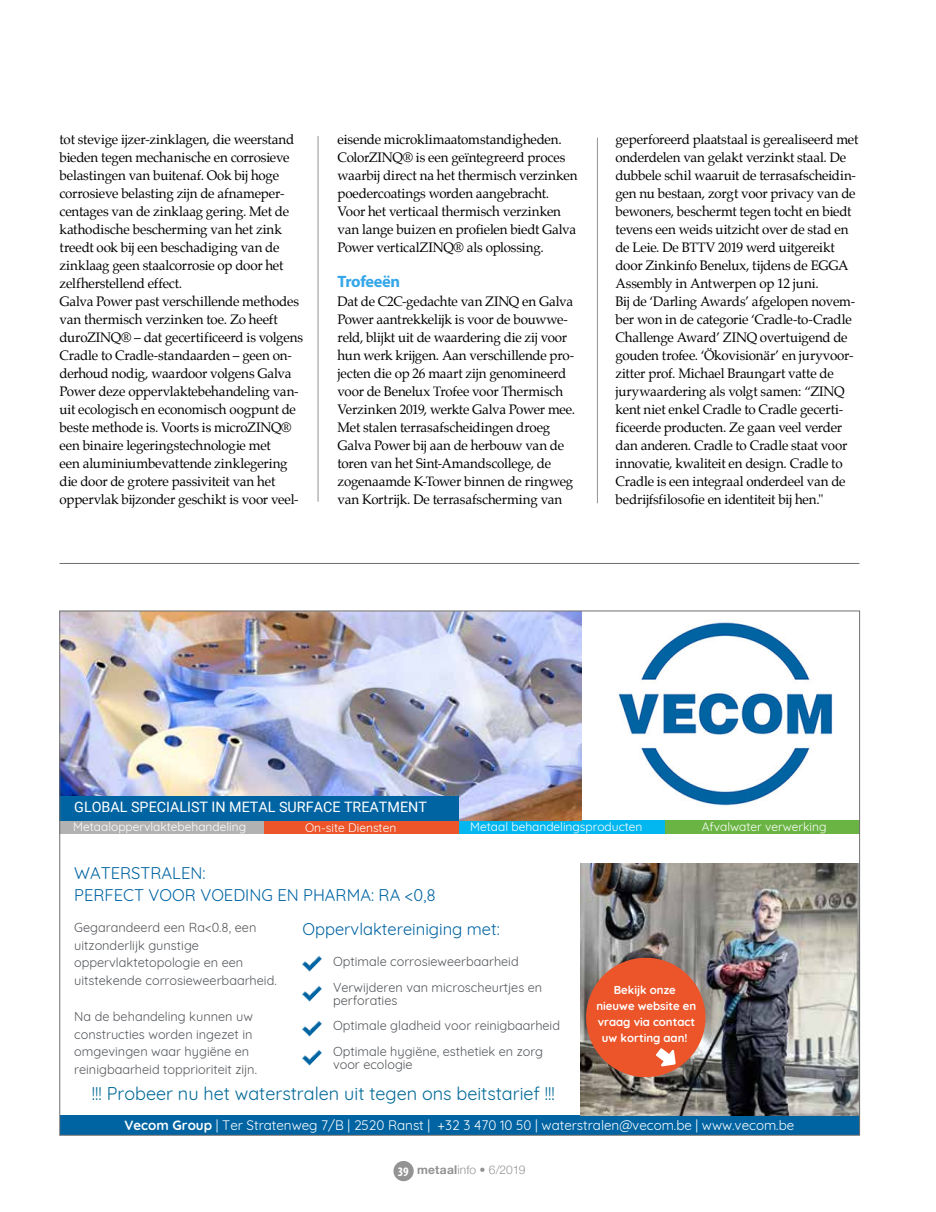
<style>
.page{position:relative;width:936px;height:1212px;background:#fff}
.page>*{position:absolute;margin:0;border:0;box-sizing:border-box;transform-origin:0 0}
.t1{font:18px "Quicksand";color:#006996}
.t2{font:16.5px/22.8px "Quicksand";color:#0064a3}
.t3{font:700 16.5px "Myriad Pro";letter-spacing:-.02em;color:#36a7e9}
.t4{font:14.4px "Roboto";color:#fff}
.t5{font:13.5px/18px "Palatino";letter-spacing:-.015em;color:#000}
.t6{font:13.35px "Quicksand";color:#fff}
.t7{font:12.75px/17.9px "Quicksand";color:#53565a}
.t8{font:12px "Quicksand";color:#fff}
.t9{font:300 12px "Helvetica Neue";color:#939393}
.t10{font:700 11.4px/15.8px "Quicksand";color:#fff;text-align:center}
.s1{font-weight:700}
.s2{font-family:"Myriad Pro";font-weight:700;font-stretch:condensed;font-size:13.05px;color:#fff}
</style>
<div class="page">
<div style="left:393px;top:1161px;width:20px;height:20px;background:#939393;border-radius:50%"></div>
<div style="left:659px;top:820px;width:200px;height:14px;background:#6ab443"></div>
<div style="left:458px;top:820px;width:206px;height:14px;background:#02b7f0"></div>
<div style="left:259px;top:820px;width:199px;height:14px;background:#ec552a"></div>
<div style="left:60px;top:820px;width:204px;height:14px;background:#b2b2b3"></div>
<img style="left:62px;top:613px;width:519px;height:208px">
<div style="left:60px;top:796px;width:399px;height:24px;background:#0064a3"></div>
<div style="left:60px;top:1115px;width:799px;height:20px;background:#0064a3"></div>
<img style="left:580px;top:863px;width:277px;height:252px">
<svg style="left:586px;top:958px;width:119px;height:119px;background:#d45f3c"></svg>
<img style="left:302px;top:986px;width:20px;height:16px">
<img style="left:302px;top:956px;width:20px;height:16px">
<img style="left:302px;top:1050px;width:20px;height:16px">
<img style="left:302px;top:1021px;width:20px;height:16px">
<img style="left:618px;top:621px;width:215px;height:185px">
<hr style="left:60px;top:563px;width:799px;height:1px;background:#6f6f6f">
<hr style="left:317px;top:136px;width:1px;height:366px;background:#939393">
<hr style="left:597px;top:138px;width:1px;height:365px;background:#939393">
<p class="t5" style="left:60px;top:130px;width:245px">tot stevige ijzer-zinklagen, die weerstand bieden tegen mechanische en corrosieve belastingen van buitenaf. Ook bij hoge corrosieve belasting zijn de afnameper&shy;centages van de zinklaag gering. Met de kathodische bescherming van het zink treedt ook bij een beschadiging van de zinklaag geen staalcorrosie op door het zelfherstellend effect.<br>Galva Power past verschillende methodes van thermisch verzinken toe. Zo heeft duroZINQ® – dat gecertificeerd is volgens Cradle to Cradle-standaarden – geen on&shy;derhoud nodig, waardoor volgens Galva Power deze oppervlaktebehandeling van&shy;uit ecologisch en economisch oogpunt de beste methode is. Voorts is microZINQ® een binaire legeringstechnologie met<br>een aluminiumbevattende zinklegering die door de grotere passiviteit van het oppervlak bijzonder geschikt is voor veel-</p>
<p class="t5" style="left:337px;top:130px;width:241px">eisende microklimaatomstandigheden.<br>ColorZINQ® is een geïntegreerd proces waarbij direct na het thermisch verzinken poedercoatings worden aangebracht.<br>Voor het verticaal thermisch verzinken van lange buizen en profielen biedt Galva Power verticalZINQ® als oplossing.</p>
<p class="t3" style="left:337px;top:271px;width:64px">Trofeeën</p>
<p class="t5" style="left:337px;top:292px;width:239px">Dat de C2C-gedachte van ZINQ en Galva Power aantrekkelijk is voor de bouwwe&shy;reld, blijkt uit de waardering die zij voor hun werk krijgen. Aan verschillende pro&shy;jecten die op 26 maart zijn genomineerd voor de Benelux Trofee voor Thermisch Verzinken 2019, werkte Galva Power mee.<br>Met stalen terrasafscheidingen droeg Galva Power bij aan de herbouw van de toren van het Sint-Amandscollege, de zogenaamde K-Tower binnen de ringweg van Kortrijk. De terrasafscherming van</p>
<p class="t5" style="left:615px;top:130px;width:244px">geperforeerd plaatstaal is gerealiseerd met onderdelen van gelakt verzinkt staal. De dubbele schil waaruit de terrasafscheidin&shy;gen nu bestaan, zorgt voor privacy van de bewoners, beschermt tegen tocht en biedt tevens een weids uitzicht over de stad en de Leie. De BTTV 2019 werd uitgereikt door Zinkinfo Benelux, tijdens de EGGA Assembly in Antwerpen op 12 juni.<br>Bij de ‘Darling Awards’ afgelopen novem&shy;ber won in de categorie ‘Cradle-to-Cradle Challenge Award’ ZINQ overtuigend de gouden trofee. ‘Ökovisionär’ en juryvoor&shy;zitter prof. Michael Braungart vatte de jurywaardering als volgt samen: “ZINQ kent niet enkel Cradle to Cradle gecerti&shy;ficeerde producten. Ze gaan veel verder dan anderen. Cradle to Cradle staat voor innovatie, kwaliteit en design. Cradle to Cradle is een integraal onderdeel van de bedrijfsfilosofie en identiteit bij hen."</p>
<p class="t4" style="left:74px;top:797px;width:354px">GLOBAL SPECIALIST IN METAL SURFACE TREATMENT</p>
<p class="t8" style="left:73px;top:817px;width:174px">Metaaloppervlaktebehandeling</p>
<p class="t8" style="left:305px;top:818px;width:93px">On-site Diensten</p>
<p class="t8" style="left:470px;top:817px;width:174px">Metaal behandelingsproducten</p>
<p class="t8" style="left:701px;top:817px;width:126px">Afvalwater verwerking</p>
<p class="t2" style="left:74px;top:859px;width:363px">WATERSTRALEN:<br>PERFECT VOOR VOEDING EN PHARMA: RA &lt;0,8</p>
<p class="t7" style="left:74px;top:917px;width:204px">Gegarandeerd een Ra&lt;0.8, een uitzonderlijk gunstige oppervlaktetopologie en een uitstekende corrosieweerbaarheid.</p>
<p class="t7" style="left:74px;top:1006px;width:184px">Na de behandeling kunnen uw constructies worden ingezet in omgevingen waar hygiëne en reinigbaarheid topprioriteit zijn.</p>
<p class="t2" style="left:302px;top:916px;width:199px">Oppervlaktereiniging met:</p>
<p class="t7" style="left:333px;top:947px;width:211px;line-height:25.7px">Optimale corrosieweerbaarheid<br>Verwijderen van microscheurtjes en</p>
<p class="t7" style="left:333px;top:986px;width:228px;line-height:25.7px">perforaties<br>Optimale gladheid voor reinigbaarheid<br>Optimale hygiëne, esthetiek en zorg</p>
<p class="t7" style="left:333px;top:1054px;width:81px">voor ecologie</p>
<h1 class="t1" style="left:92px;top:1080px;width:464px">!!! Probeer nu het waterstralen uit tegen ons beitstarief !!!</h1>
<p class="t10" style="left:596px;top:981px;width:101px">Bekijk onze nieuwe website en vraag via contact uw korting aan!</p>
<p class="t6" style="left:124px;top:1115px;width:671px"><span class="s1">Vecom Group</span> | Ter Stratenweg 7/B | 2520 Ranst | +32 3 470 10 50 | waterstralen@vecom.be | www.vecom.be</p>
<p class="t9" style="left:398px;top:1159px;width:129px"><span class="s2">39</span> <span class="s1">metaal</span>info • 6/2019</p>
</div>
